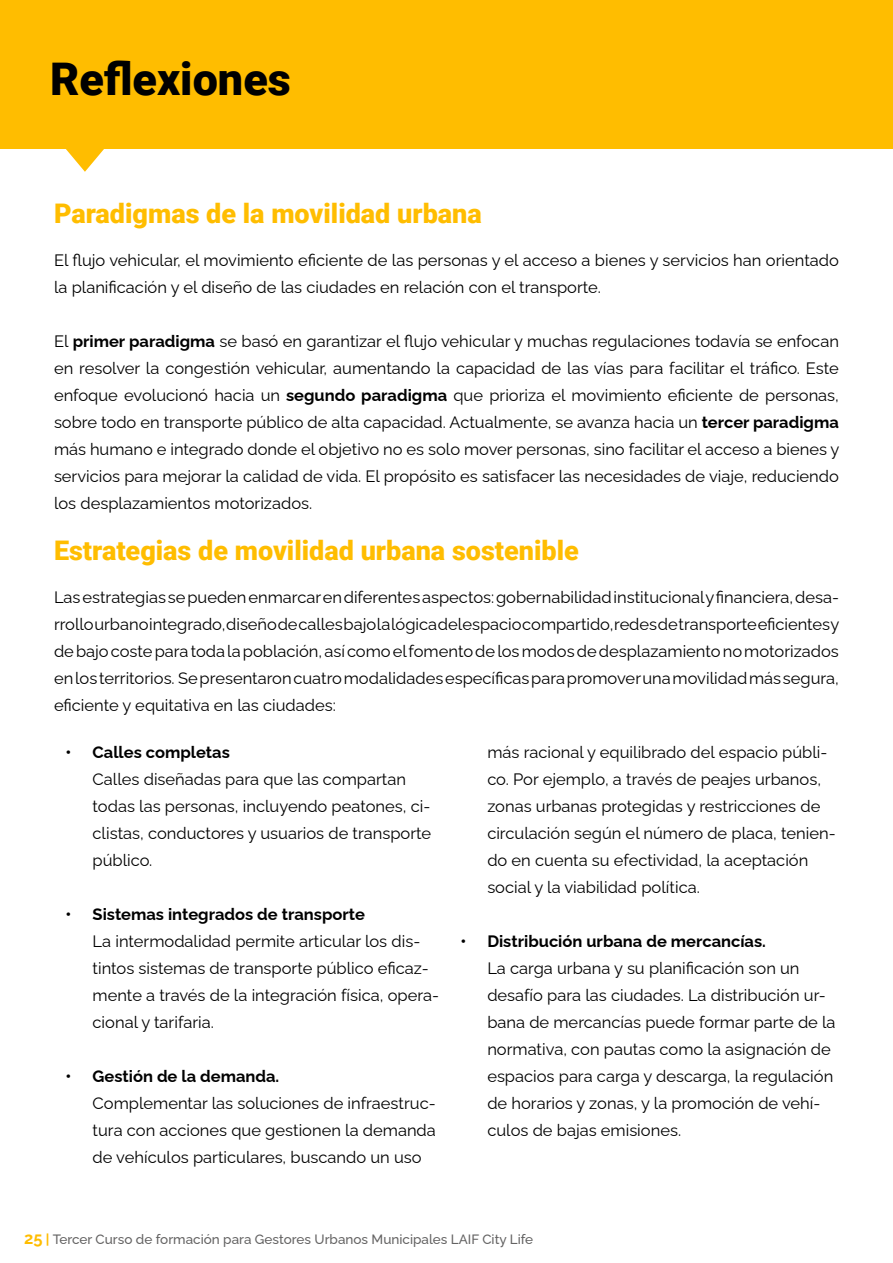
<style>
.page{position:relative;width:893px;height:1263px;background:#fff}
.page>*{position:absolute;margin:0;border:0;box-sizing:border-box;transform-origin:0 0}
.t1{font:900 45px "Roboto";color:#000}
.t2{font:900 27px "Roboto";color:#ffbd00}
.t3{font:16.5px/27px "Raleway";color:#000}
.t4{font:700 16.5px "Raleway";color:#000}
.t5{font:500 13.5px "Raleway";color:#646363}
.s1{font-weight:700}
.s2{font-weight:700;font-size:16.5px;color:#ffbd00}
.s3{font-weight:700;color:#ffbd00}
</style>
<div class="page">
<div style="left:0;top:0;width:893px;height:148px;background:#ffbd00"></div>
<svg style="left:62px;top:148px;width:46px;height:24px"></svg>
<h1 class="t1" style="left:50px;top:47px;width:242px">Reflexiones</h1>
<h2 class="t2" style="left:54px;top:195px;width:429px">Paradigmas de la movilidad urbana</h2>
<p class="t3" style="left:54px;top:245px;width:786px">El flujo vehicular, el movimiento eficiente de las personas y el acceso a bienes y servicios han orientado la planificación y el diseño de las ciudades en relación con el transporte.</p>
<p class="t3" style="left:54px;top:326px;width:787px;text-align:justify">El <span class="s1">primer paradigma</span> se basó en garantizar el flujo vehicular y muchas regulaciones todavía se enfocan en resolver la congestión vehicular, aumentando la capacidad de las vías para facilitar el tráfico. Este enfoque evolucionó hacia un <span class="s1">segundo paradigma</span> que prioriza el movimiento eficiente de personas, sobre todo en transporte público de alta capacidad. Actualmente, se avanza hacia un <span class="s1">tercer paradigma </span>más humano e integrado donde el objetivo no es solo mover personas, sino facilitar el acceso a bienes y servicios para mejorar la calidad de vida. El propósito es satisfacer las necesidades de viaje, reduciendo los desplazamientos motorizados.</p>
<h2 class="t2" style="left:54px;top:532px;width:526px">Estrategias de movilidad urbana sostenible</h2>
<p class="t3" style="left:54px;top:581px;width:787px;text-align:justify">Las estrategias se pueden enmarcar en diferentes aspectos: gobernabilidad institucional y financiera, desa&shy;rrollo urbano integrado, diseño de calles bajo la lógica del espacio compartido, redes de transporte eficientes y de bajo coste para toda la población, así como el fomento de los modos de desplazamiento no motorizados en los territorios. Se presentaron cuatro modalidades específicas para promover una movilidad más segura, eficiente y equitativa en las ciudades:</p>
<p class="t4" style="left:66px;top:739px;width:166px">• Calles completas</p>
<p class="t3" style="left:93px;top:764px;width:340px">Calles diseñadas para que las compartan todas las personas, incluyendo peatones, ci&shy;clistas, conductores y usuarios de transporte público.</p>
<p class="t4" style="left:66px;top:901px;width:301px">• Sistemas integrados de transporte</p>
<p class="t3" style="left:93px;top:926px;width:348px">La intermodalidad permite articular los dis&shy;tintos sistemas de transporte público eficaz&shy;mente a través de la integración física, opera&shy;cional y tarifaria.</p>
<p class="t4" style="left:66px;top:1063px;width:215px">• Gestión de la demanda.</p>
<p class="t3" style="left:93px;top:1088px;width:345px;text-align:justify">Complementar las soluciones de infraestruc&shy;tura con acciones que gestionen la demanda de vehículos particulares, buscando un uso</p>
<p class="t3" style="left:487px;top:737px;width:350px">más racional y equilibrado del espacio públi&shy;co. Por ejemplo, a través de peajes urbanos, zonas urbanas protegidas y restricciones de circulación según el número de placa, tenien&shy;do en cuenta su efectividad, la aceptación social y la viabilidad política.</p>
<p class="t4" style="left:460px;top:928px;width:307px">• Distribución urbana de mercancías.</p>
<p class="t3" style="left:487px;top:953px;width:350px">La carga urbana y su planificación son un desafío para las ciudades. La distribución ur&shy;bana de mercancías puede formar parte de la normativa, con pautas como la asignación de espacios para carga y descarga, la regulación de horarios y zonas, y la promoción de vehí&shy;culos de bajas emisiones.</p>
<p class="t5" style="left:24px;top:1229px;width:511px"><span class="s2">25</span> <span class="s3">|</span> Tercer Curso de formación para Gestores Urbanos Municipales LAIF City Life</p>
</div>
